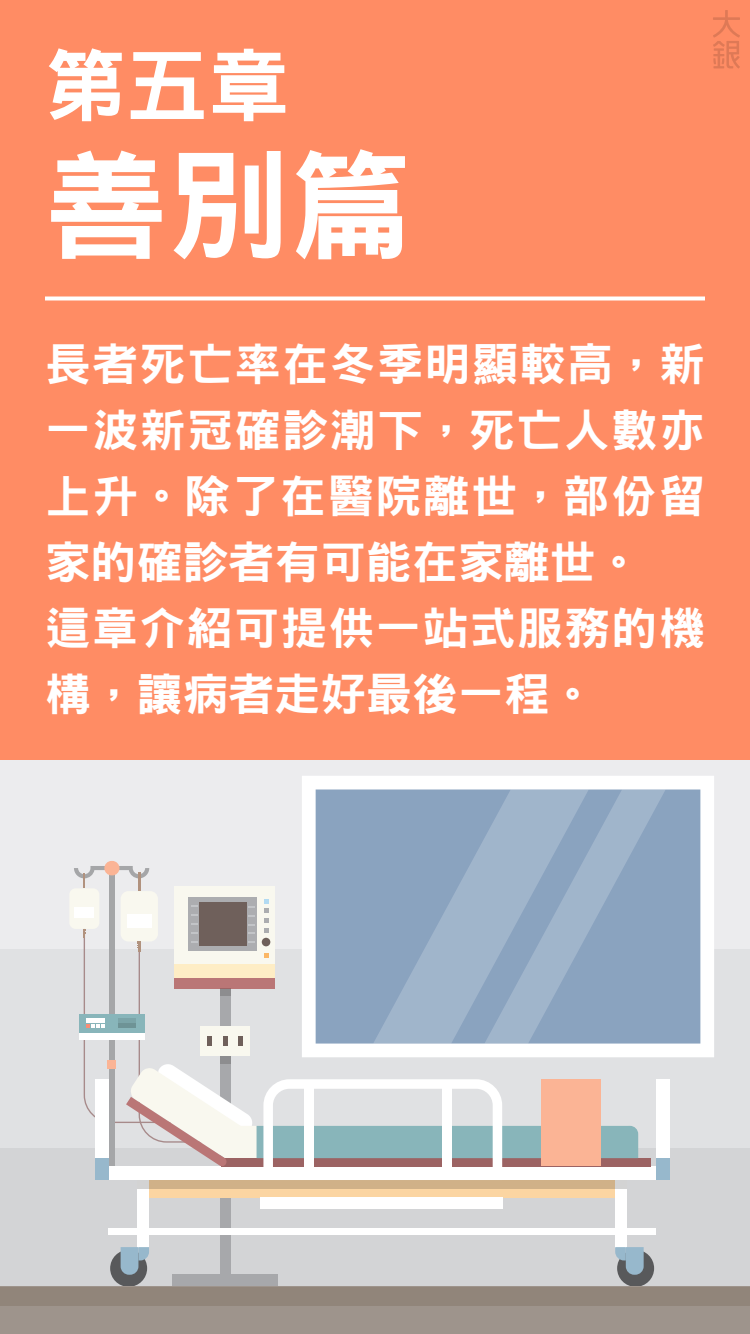
<style>
.page{position:relative;width:750px;height:1334px;background:#ff8c64}
.page>*{position:absolute;margin:0;border:0;box-sizing:border-box;transform-origin:0 0}
.BODY_TEXT{font:120px "DF Hei Std W9";color:#fff}
.BODY_TEXT-2{font:80px "DF Hei Std W9";color:#fff}
.BODY_TEXT-3{font:45px/66px "DF Hei Std W9";letter-spacing:.03em;color:#fff;text-align:justify}
</style>
<div class="page">
<div style="left:0;top:949px;width:750px;height:385px;background:#e0e1e3"></div>
<div style="left:0;top:1148px;width:750px;height:139px;background:#d3d4d6"></div>
<div style="left:0;top:760px;width:750px;height:189px;background:#ececee"></div>
<svg style="left:302px;top:776px;width:412px;height:281px;background:#bfccdc"></svg>
<svg style="left:373px;top:790px;width:111px;height:109px;background:#8ba4bf"></svg>
<svg style="left:484px;top:790px;width:182px;height:254px;background:#95acc5"></svg>
<div style="left:174px;top:886px;width:101px;height:78px;background:#f9f8ef"></div>
<div style="left:188px;top:897px;width:69px;height:54px;background:#acadb0"></div>
<div style="left:220px;top:978px;width:10px;height:309px;background:#a7a8ab"></div>
<div style="left:172px;top:1275px;width:106px;height:12px;background:#a7a8ab"></div>
<div style="left:109px;top:1166px;width:547px;height:14px;background:#fff"></div>
<div style="left:656px;top:1079px;width:14px;height:101px;background:#fff"></div>
<div style="left:137px;top:1180px;width:489px;height:17px;background:#fbd5a2"></div>
<div style="left:109px;top:867px;width:6px;height:299px;background:#a5a6a8"></div>
<div style="left:104px;top:861px;width:15px;height:14px;background:#fbb495;border-radius:7px"></div>
<div style="left:121px;top:891px;width:37px;height:51px;background:#f9f8ef;border-radius:8px"></div>
<div style="left:69px;top:888px;width:30px;height:41px;background:#f9f8ef;border-radius:6px"></div>
<div style="left:75px;top:907px;width:19px;height:11px;background:#fff"></div>
<svg style="left:74px;top:866px;width:75px;height:25px"></svg>
<div style="left:222px;top:1158px;width:429px;height:8px;background:#9c6363"></div>
<div style="left:137px;top:1180px;width:12px;height:67px;background:#fff"></div>
<div style="left:110px;top:1250px;width:37px;height:37px;background:#58595b;border-radius:50%"></div>
<svg style="left:121px;top:1247px;width:28px;height:28px"></svg>
<div style="left:615px;top:1180px;width:12px;height:67px;background:#fff"></div>
<div style="left:617px;top:1250px;width:37px;height:37px;background:#58595b;border-radius:50%"></div>
<svg style="left:615px;top:1247px;width:29px;height:28px"></svg>
<div style="left:108px;top:1228px;width:548px;height:7px;background:#fff"></div>
<div style="left:260px;top:1197px;width:243px;height:12px;background:#fff"></div>
<div style="left:656px;top:1159px;width:14px;height:21px;background:#97b8cc"></div>
<div style="left:137px;top:1180px;width:490px;height:9px;background:#d0b188"></div>
<svg style="left:79px;top:1032px;width:4px;height:7px"></svg>
<div style="left:79px;top:1014px;width:66px;height:18px;background:#88b5ba"></div>
<svg style="left:83px;top:899px;width:555px;height:281px"></svg>
<hr style="left:119px;top:1019px;width:17px;height:4px;background:#7ba4a8">
<hr style="left:119px;top:1023px;width:17px;height:4px;background:#6e9396">
<div style="left:542px;top:1079px;width:59px;height:87px;background:#fbb495"></div>
<div style="left:0;top:1287px;width:750px;height:47px;background:#9e948c"></div>
<div style="left:0;top:1287px;width:750px;height:19px;background:#91857a"></div>
<svg style="left:45px;top:296px;width:660px;height:4px;background:#fff0eb"></svg>
<svg style="left:713px;top:10px;width:27px;height:58px"></svg>
<p class="BODY_TEXT-2" style="left:45px;top:42px;width:246px">第五章</p>
<p class="BODY_TEXT" style="left:45px;top:140px;width:369px">善別篇</p>
<p class="BODY_TEXT-3" style="left:45px;top:330px;width:661px">長者死亡率在冬季明顯較高，新一波新冠確診潮下，死亡人數亦上升。除了在醫院離世，部份留家的確診者有可能在家離世。</p>
<p class="BODY_TEXT-3" style="left:45px;top:594px;width:661px">這章介紹可提供一站式服務的機構，讓病者走好最後一程。</p>
</div>
